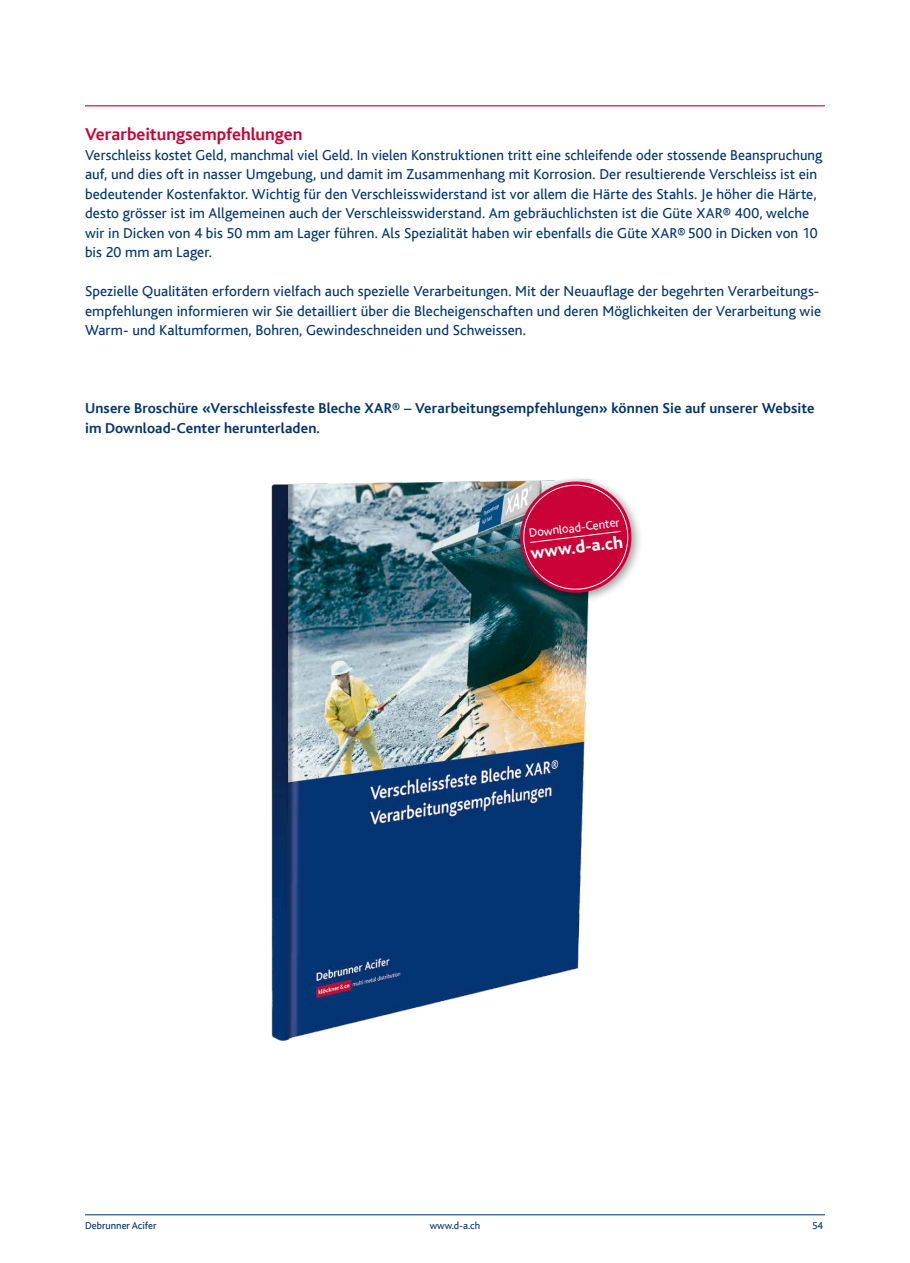
<style>
.page{position:relative;width:910px;height:1263px;background:#fff}
.page>*{position:absolute;margin:0;border:0;box-sizing:border-box;transform-origin:0 0}
.t1{font:700 18px "Kl Bliss";color:#ca0237}
.t2{font:800 18px "Kl Bliss";color:#fff}
.t3{font:15px/19.5px "Kl Bliss";letter-spacing:.005em;color:#003472}
.t4{font:700 15px/19.5px "Kl Bliss";letter-spacing:.01em;color:#003472}
.t5{font:12.75px "Kl Bliss";color:#fff}
.t6{font:10.5px "Kl Bliss";color:#003472}
</style>
<div class="page">
<hr style="left:85px;top:1214px;width:740px;height:1px;background:#003472">
<img style="left:271px;top:480px;width:318px;height:561px">
<div style="left:514px;top:476px;width:129px;height:129px;background:#000;opacity:.4"></div>
<svg style="left:517px;top:478px;width:118px;height:118px;background:#c14064"></svg>
<hr style="left:85px;top:105px;width:740px;height:1px;background:#ca0237">
<p class="t1" style="left:85px;top:125px;width:219px">Verarbeitungsempfehlungen</p>
<p class="t3" style="left:85px;top:145px;width:739px">Verschleiss kostet Geld, manchmal viel Geld. In vielen Konstruktionen tritt eine schleifende oder stossende Beanspruchung auf, und dies oft in nasser Umgebung, und damit im Zusammenhang mit Korrosion. Der resultierende Verschleiss ist ein bedeutender Kostenfaktor. Wichtig für den Verschleisswiderstand ist vor allem die Härte des Stahls. Je höher die Härte, desto grösser ist im Allgemeinen auch der Verschleisswiderstand. Am gebräuchlichsten ist die Güte XAR® 400, welche wir in Dicken von 4 bis 50 mm am Lager führen. Als Spezialität haben wir ebenfalls die Güte XAR®500 in Dicken von 10 bis 20 mm am Lager.</p>
<p class="t3" style="left:85px;top:282px;width:737px;text-align:justify">Spezielle Qualitäten erfordern vielfach auch spezielle Verarbeitungen. Mit der Neuauflage der begehrten Verarbeitungs&shy;empfehlungen informieren wir Sie detailliert über die Blecheigenschaften und deren Möglichkeiten der Verarbeitung wie Warm- und Kaltumformen, Bohren, Gewindeschneiden und Schweissen.</p>
<p class="t4" style="left:85px;top:399px;width:731px">Unsere Broschüre «Verschleissfeste Bleche XAR® – Verarbeitungsempfehlungen» können Sie auf unserer Website im Download-Center herunterladen.</p>
<p class="t5" style="left:528px;top:527px;width:93px;rotate:-7deg">Download-Center</p>
<p class="t2" style="left:530px;top:544px;width:94px;rotate:-7deg">www.d-a.ch</p>
<p class="t6" style="left:85px;top:1220px;width:73px">Debrunner Acifer</p>
<p class="t6" style="left:430px;top:1220px;width:52px">www.d-a.ch</p>
<p class="t6" style="left:812px;top:1220px;width:13px">54</p>
</div>
